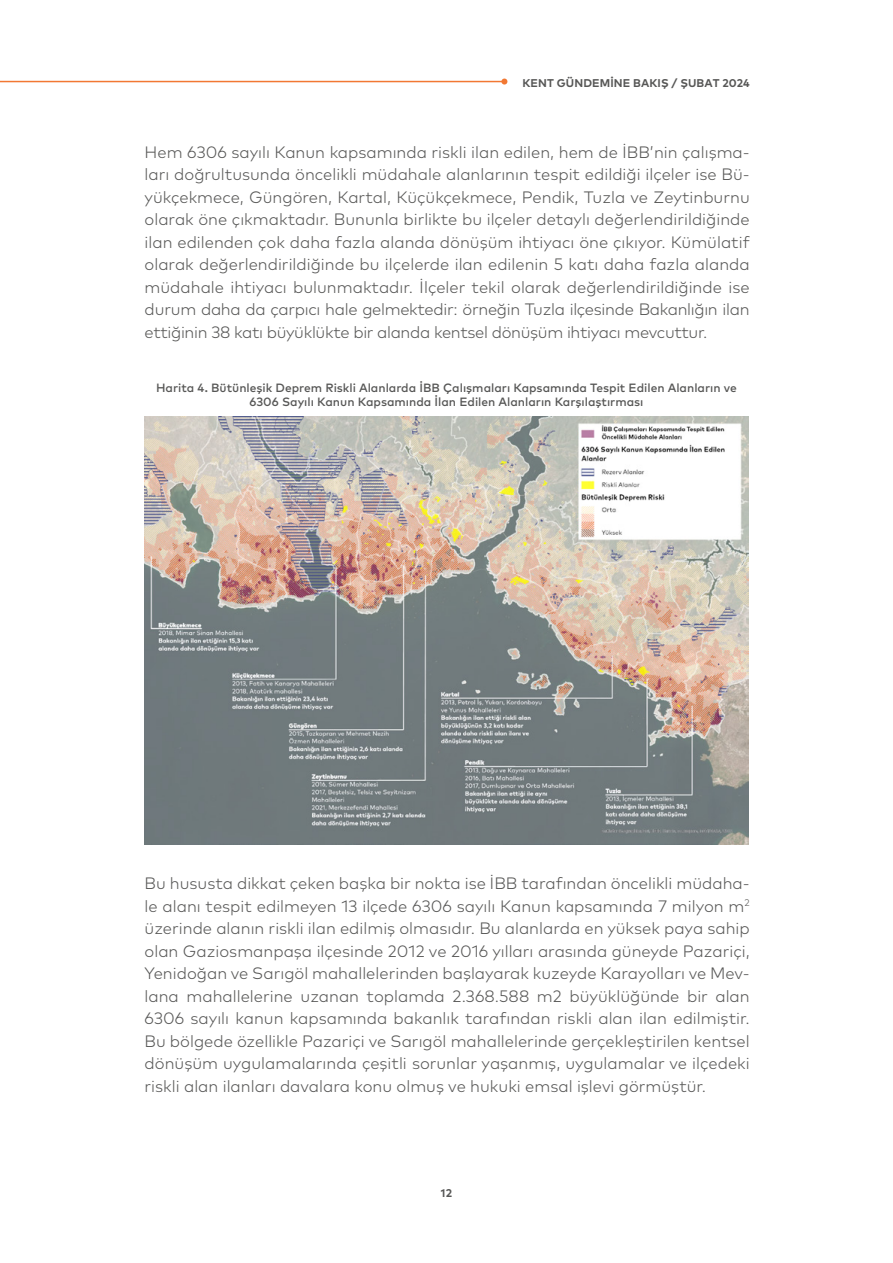
<style>
.page{position:relative;width:893px;height:1263px;background:#fff}
.page>*{position:absolute;margin:0;border:0;box-sizing:border-box;transform-origin:0 0}
.t1{font:300 16.5px/22.5px "Mark Pro";letter-spacing:-.02em;color:#575756;text-align:justify}
.t2{font:500 12px/13.5px "Mark Pro";color:#575756;text-align:center}
.t3{font:700 11.25px "Mark Pro";letter-spacing:.01em;color:#575756}
</style>
<div class="page">
<hr style="left:0;top:81px;width:504px;height:1px;background:#f27833">
<svg style="left:501px;top:79px;width:6px;height:6px"></svg>
<img style="left:144px;top:417px;width:605px;height:427px">
<p class="t3" style="left:522px;top:74px;width:229px">KENT GÜNDEMİNE BAKIŞ / ŞUBAT 2024</p>
<p class="t1" style="left:145px;top:139px;width:607px">Hem 6306 sayılı Kanun kapsamında riskli ilan edilen, hem de İBB’nin çalışma&shy;ları doğrultusunda öncelikli müdahale alanlarının tespit edildiği ilçeler ise Bü&shy;yükçekmece, Güngören, Kartal, Küçükçekmece, Pendik, Tuzla ve Zeytinburnu olarak öne çıkmaktadır. Bununla birlikte bu ilçeler detaylı değerlendirildiğinde ilan edilenden çok daha fazla alanda dönüşüm ihtiyacı öne çıkıyor. Kümülatif olarak değerlendirildiğinde bu ilçelerde ilan edilenin 5 katı daha fazla alanda müdahale ihtiyacı bulunmaktadır. İlçeler tekil olarak değerlendirildiğinde ise durum daha da çarpıcı hale gelmektedir: örneğin Tuzla ilçesinde Bakanlığın ilan ettiğinin 38 katı büyüklükte bir alanda kentsel dönüşüm ihtiyacı mevcuttur.</p>
<p class="t2" style="left:156px;top:380px;width:582px">Harita 4. Bütünleşik Deprem Riskli Alanlarda İBB Çalışmaları Kapsamında Tespit Edilen Alanların ve<br>6306 Sayılı Kanun Kapsamında İlan Edilen Alanların Karşılaştırması</p>
<p class="t1" style="left:145px;top:871px;width:607px">Bu hususta dikkat çeken başka bir nokta ise İBB tarafından öncelikli müdaha&shy;le alanı tespit edilmeyen 13 ilçede 6306 sayılı Kanun kapsamında 7 milyon m<sup>2 </sup>üzerinde alanın riskli ilan edilmiş olmasıdır. Bu alanlarda en yüksek paya sahip olan Gaziosmanpaşa ilçesinde 2012 ve 2016 yılları arasında güneyde Pazariçi, Yenidoğan ve Sarıgöl mahallelerinden başlayarak kuzeyde Karayolları ve Mev&shy;lana mahallelerine uzanan toplamda 2.368.588 m2 büyüklüğünde bir alan 6306 sayılı kanun kapsamında bakanlık tarafından riskli alan ilan edilmiştir.<br>Bu bölgede özellikle Pazariçi ve Sarıgöl mahallelerinde gerçekleştirilen kentsel dönüşüm uygulamalarında çeşitli sorunlar yaşanmış, uygulamalar ve ilçedeki riskli alan ilanları davalara konu olmuş ve hukuki emsal işlevi görmüştür.</p>
<p class="t3" style="left:441px;top:1185px;width:13px">12</p>
</div>
